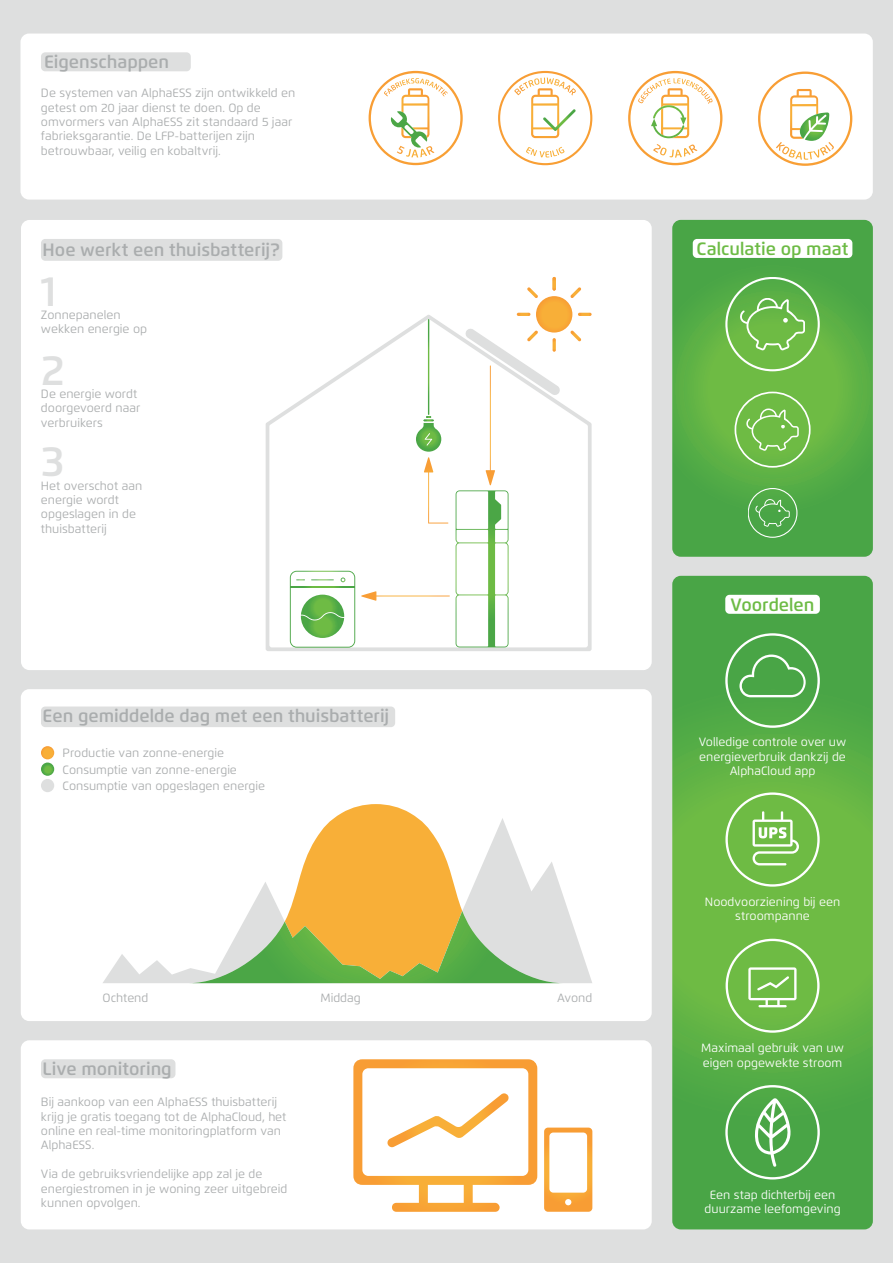
<style>
.page{position:relative;width:893px;height:1263px;background:#dedfdf}
.page>*{position:absolute;margin:0;border:0;box-sizing:border-box;transform-origin:0 0}
.t1{font:600 42.15px "Flexo";color:#dedfdf}
.t2{font:600 17.85px "Flexo";color:#aaadae}
.t3{font:600 17.85px "Flexo";color:#6dbb45}
.t4{font:12px/14.4px "Flexo";color:#aaadae}
.t5{font:12px/14.4px "Flexo";color:#fff;text-align:center}
</style>
<div class="page">
<div style="left:21px;top:689px;width:631px;height:332px;background:#fff;border-radius:9px"></div>
<div style="left:21px;top:220px;width:631px;height:450px;background:#fff;border-radius:9px"></div>
<div style="left:21px;top:1040px;width:631px;height:189px;background:#fff;border-radius:9px"></div>
<svg style="left:672px;top:576px;width:201px;height:653px;background:#59af45"></svg>
<svg style="left:672px;top:220px;width:201px;height:337px;background:#55ac46"></svg>
<svg style="left:726px;top:939px;width:94px;height:94px;background:#80c35d"></svg>
<svg style="left:725px;top:633px;width:95px;height:95px;background:#60b15c"></svg>
<svg style="left:725px;top:1085px;width:95px;height:94px;background:#67b463"></svg>
<svg style="left:725px;top:792px;width:95px;height:95px;background:#84c561"></svg>
<svg style="left:725px;top:277px;width:95px;height:94px;background:#76bd5a"></svg>
<svg style="left:735px;top:392px;width:76px;height:76px;background:#7dc25a"></svg>
<svg style="left:748px;top:488px;width:49px;height:50px;background:#60b15b"></svg>
<svg style="left:353px;top:1059px;width:184px;height:153px"></svg>
<svg style="left:544px;top:1127px;width:48px;height:85px"></svg>
<div style="left:693px;top:239px;width:159px;height:19px;background:#fff;border-radius:4px"></div>
<div style="left:41px;top:1059px;width:134px;height:19px;background:#dedfdf;border-radius:4px"></div>
<div style="left:41px;top:239px;width:241px;height:22px;background:#dedfdf;border-radius:4px"></div>
<div style="left:41px;top:706px;width:354px;height:21px;background:#dedfdf;border-radius:4px"></div>
<div style="left:725px;top:595px;width:95px;height:19px;background:#fff;border-radius:4px"></div>
<svg style="left:103px;top:804px;width:489px;height:179px"></svg>
<svg style="left:41px;top:746px;width:13px;height:13px"></svg>
<svg style="left:41px;top:762px;width:13px;height:14px"></svg>
<div style="left:41px;top:779px;width:13px;height:13px;background:#dedfdf;border-radius:50%"></div>
<div style="left:536px;top:296px;width:36px;height:37px;background:linear-gradient(to right,#f8aa3b,#f8aa36);border-radius:18px"></div>
<svg style="left:570px;top:287px;width:11px;height:11px"></svg>
<svg style="left:578px;top:313px;width:14px;height:3px"></svg>
<svg style="left:517px;top:313px;width:13px;height:2px"></svg>
<svg style="left:527px;top:287px;width:11px;height:11px"></svg>
<svg style="left:553px;top:277px;width:3px;height:14px"></svg>
<svg style="left:266px;top:315px;width:326px;height:336px"></svg>
<svg style="left:290px;top:571px;width:65px;height:77px"></svg>
<svg style="left:416px;top:317px;width:32px;height:206px"></svg>
<svg style="left:456px;top:328px;width:104px;height:319px"></svg>
<div style="left:20px;top:34px;width:853px;height:166px;background:#fff;border-radius:9px"></div>
<svg style="left:758px;top:72px;width:94px;height:94px"></svg>
<svg style="left:369px;top:71px;width:94px;height:94px"></svg>
<svg style="left:628px;top:71px;width:94px;height:94px"></svg>
<svg style="left:498px;top:71px;width:94px;height:94px"></svg>
<div style="left:41px;top:52px;width:150px;height:19px;background:#dedfdf;border-radius:4px"></div>
<h2 class="t2" style="left:44px;top:51px;width:126px">Eigenschappen</h2>
<p class="t4" style="left:41px;top:86px;width:256px">De systemen van AlphaESS zijn ontwikkeld en getest om 20 jaar dienst te doen. Op de omvormers van AlphaESS zit standaard 5 jaar fabrieksgarantie. De LFP-batterijen zijn betrouwbaar, veilig en kobaltvrij.</p>
<h2 class="t2" style="left:43px;top:238px;width:239px">Hoe werkt een thuisbatterij?</h2>
<h1 class="t1" style="left:41px;top:265px;width:17px">1</h1>
<p class="t4" style="left:41px;top:307px;width:108px">Zonnepanelen wekken energie op</p>
<h1 class="t1" style="left:41px;top:344px;width:25px">2</h1>
<p class="t4" style="left:41px;top:386px;width:101px">De energie wordt doorgevoerd naar verbruikers</p>
<h1 class="t1" style="left:41px;top:436px;width:25px">3</h1>
<p class="t4" style="left:41px;top:478px;width:103px">Het overschot aan energie wordt opgeslagen in de thuisbatterij</p>
<h2 class="t2" style="left:43px;top:705px;width:348px">Een gemiddelde dag met een thuisbatterij</h2>
<p class="t4" style="left:63px;top:745px;width:204px;line-height:16.4px">Productie van zonne-energie<br>Consumptie van zonne-energie<br>Consumptie van opgeslagen energie</p>
<p class="t4" style="left:103px;top:991px;width:47px">Ochtend</p>
<p class="t4" style="left:320px;top:991px;width:42px">Middag</p>
<p class="t4" style="left:557px;top:991px;width:37px">Avond</p>
<h2 class="t2" style="left:43px;top:1058px;width:131px">Live monitoring</h2>
<p class="t4" style="left:41px;top:1095px;width:247px">Bij aankoop van een AlphaESS thuisbatterij krijg je gratis toegang tot de AlphaCloud, het online en real-time monitoringplatform van AlphaESS.</p>
<p class="t4" style="left:41px;top:1167px;width:248px">Via de gebruiksvriendelijke app zal je de energiestromen in je woning zeer uitgebreid kunnen opvolgen.</p>
<h2 class="t3" style="left:697px;top:237px;width:153px">Calculatie op maat</h2>
<h2 class="t3" style="left:731px;top:593px;width:85px">Voordelen</h2>
<p class="t5" style="left:699px;top:735px;width:149px">Volledige controle over uw energieverbruik dankzij de<br>AlphaCloud app</p>
<p class="t5" style="left:705px;top:894px;width:137px">Noodvoorziening bij een stroompanne</p>
<p class="t5" style="left:701px;top:1041px;width:144px;text-align:left">Maximaal gebruik van uw eigen opgewekte stroom</p>
<p class="t5" style="left:704px;top:1187px;width:138px">Een stap dichterbij een duurzame leefomgeving</p>
</div>
